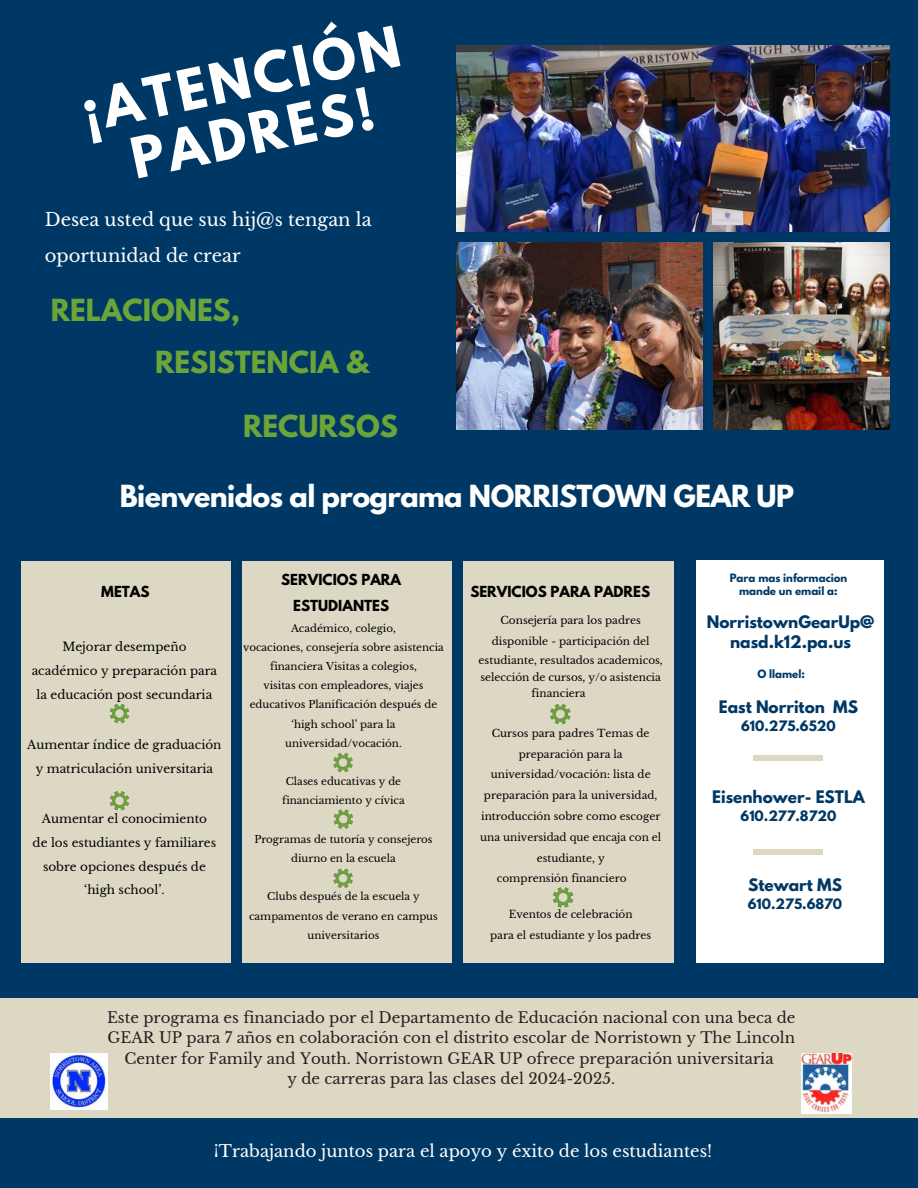
<style>
.page{position:relative;width:918px;height:1188px;background:#003865}
.page>*{position:absolute;margin:0;border:0;box-sizing:border-box;transform-origin:0 0}
.t1{font:700 49.95px/56.2px "League Spartan";color:#fff;text-align:center}
.t2{font:700 27px "League Spartan";letter-spacing:-.02em;color:#fff}
.t3{font:700 27px "League Spartan";color:#6ba539}
.t4{font:18px/36px "Libre Baskerville";color:#fff}
.t5{font:16.5px "Libre Baskerville";color:#fff}
.t6{font:700 15.3px/20.1px "League Spartan";color:#003865;text-align:center}
.t7{font:15px/20.2px "Libre Baskerville";color:#231f1f;text-align:center}
.t8{font:700 13.5px/26.1px "League Spartan";color:#000;text-align:center}
.t9{font:700 12.75px "League Spartan";color:#003865}
.t10{font:12px/23.7px "Libre Baskerville";color:#000;text-align:center}
.t11{font:10.5px/20.9px "Libre Baskerville";color:#000;text-align:center}
.t12{font:10.2px/19.2px "Libre Baskerville";color:#000;text-align:center}
.t13{font:700 10.2px/13.4px "League Spartan";color:#003865;text-align:center}
</style>
<div class="page">
<img style="left:456px;top:46px;width:433px;height:185px">
<img style="left:456px;top:242px;width:246px;height:187px">
<img style="left:714px;top:242px;width:175px;height:187px">
<div style="left:0;top:999px;width:918px;height:119px;background:#ddd8c4"></div>
<img style="left:801px;top:1053px;width:51px;height:61px">
<img style="left:51px;top:1053px;width:56px;height:56px">
<div style="left:696px;top:560px;width:187px;height:403px;background:#fff"></div>
<div style="left:754px;top:756px;width:69px;height:5px;background:#ddd8c4"></div>
<div style="left:753px;top:849px;width:70px;height:6px;background:#ddd8c4"></div>
<div style="left:22px;top:561px;width:209px;height:402px;background:#ddd8c4"></div>
<div style="left:242px;top:561px;width:210px;height:402px;background:#ddd8c4"></div>
<div style="left:463px;top:561px;width:210px;height:402px;background:#ddd8c4"></div>
<svg style="left:110px;top:791px;width:19px;height:19px"></svg>
<svg style="left:550px;top:704px;width:20px;height:20px"></svg>
<svg style="left:110px;top:704px;width:19px;height:19px"></svg>
<svg style="left:553px;top:887px;width:20px;height:21px"></svg>
<svg style="left:334px;top:809px;width:19px;height:20px"></svg>
<svg style="left:333px;top:753px;width:20px;height:19px"></svg>
<svg style="left:333px;top:869px;width:20px;height:19px"></svg>
<h1 class="t1" style="left:78px;top:91px;width:325px;rotate:-12deg">¡ATENCIÓN<br>PADRES!</h1>
<h3 class="t4" style="left:45px;top:202px;width:328px">Desea usted que sus hij@s tengan la oportunidad de crear</h3>
<h2 class="t3" style="left:51px;top:297px;width:191px">RELACIONES,</h2>
<h2 class="t3" style="left:155px;top:349px;width:215px">RESISTENCIA &amp;</h2>
<h2 class="t3" style="left:243px;top:412px;width:156px">RECURSOS</h2>
<h2 class="t2" style="left:120px;top:483px;width:676px">Bienvenidos al programa NORRISTOWN GEAR UP</h2>
<p class="t8" style="left:101px;top:581px;width:50px">METAS</p>
<p class="t10" style="left:32px;top:635px;width:187px">Mejorar desempeño académico y preparación para la educación post secundaria</p>
<p class="t10" style="left:27px;top:733px;width:196px">Aumentar índice de graduación y matriculación universitaria</p>
<p class="t10" style="left:33px;top:807px;width:185px">Aumentar el conocimiento<br>de los estudiantes y familiares sobre opciones después de ‘high school’.</p>
<p class="t8" style="left:281px;top:568px;width:122px">SERVICIOS PARA<br>ESTUDIANTES</p>
<p class="t12" style="left:243px;top:619px;width:202px">Académico, colegio,<br>vocaciones, consejería sobre asistencia financiera Visitas a colegios,<br>visitas con empleadores, viajes educativos Planificación después de ‘high school’ para la universidad/vocación.</p>
<p class="t12" style="left:282px;top:772px;width:124px">Clases educativas y de financiamiento y cívica</p>
<p class="t12" style="left:254px;top:830px;width:180px">Programas de tutoría y consejeros diurno en la escuela</p>
<p class="t12" style="left:249px;top:887px;width:190px">Clubs después de la escuela y campamentos de verano en campus universitarios</p>
<p class="t8" style="left:470px;top:581px;width:181px">SERVICIOS PARA PADRES</p>
<p class="t11" style="left:492px;top:610px;width:159px">Consejería para los padres disponible - participación del</p>
<p class="t11" style="left:479px;top:650px;width:186px">estudiante, resultados academicos,</p>
<p class="t11" style="left:480px;top:667px;width:182px">selección de cursos, y/o asistencia</p>
<p class="t11" style="left:532px;top:683px;width:56px">financiera</p>
<p class="t11" style="left:492px;top:723px;width:159px">Cursos para padres Temas de</p>
<p class="t11" style="left:519px;top:743px;width:106px">preparación para la</p>
<p class="t11" style="left:491px;top:764px;width:161px">universidad/vocación: lista de</p>
<p class="t11" style="left:484px;top:785px;width:175px">preparación para la universidad,</p>
<p class="t11" style="left:481px;top:806px;width:181px">introducción sobre como escoger</p>
<p class="t11" style="left:480px;top:827px;width:183px">una universidad que encaja con el</p>
<p class="t11" style="left:537px;top:847px;width:69px">estudiante, y</p>
<p class="t11" style="left:497px;top:868px;width:131px">comprensión financiero</p>
<p class="t11" style="left:490px;top:904px;width:163px">Eventos de celebración<br>para el estudiante y los padres</p>
<p class="t13" style="left:730px;top:572px;width:119px">Para mas informacion mande un email a:</p>
<h3 class="t6" style="left:707px;top:614px;width:169px">NorristownGearUp@ nasd.k12.pa.us</h3>
<p class="t13" style="left:757px;top:668px;width:49px">O llamel:</p>
<h3 class="t6" style="left:719px;top:699px;width:141px">East Norriton MS</h3>
<p class="t9" style="left:741px;top:720px;width:96px">610.275.6520</p>
<h3 class="t6" style="left:712px;top:788px;width:154px">Eisenhower- ESTLA</h3>
<p class="t9" style="left:741px;top:809px;width:97px">610.277.8720</p>
<h3 class="t6" style="left:748px;top:877px;width:95px">Stewart MS</h3>
<p class="t9" style="left:748px;top:898px;width:96px">610.275.6870</p>
<p class="t7" style="left:107px;top:1008px;width:690px">Este programa es financiado por el Departamento de Educación nacional con una beca de GEAR UP para 7 años en colaboración con el distrito escolar de Norristown y The Lincoln Center for Family and Youth. Norristown GEAR UP ofrece preparación universitaria<br>y de carreras para las clases del 2024-2025.</p>
<h3 class="t5" style="left:214px;top:1141px;width:500px">¡Trabajando juntos para el apoyo y éxito de los estudiantes!</h3>
</div>
